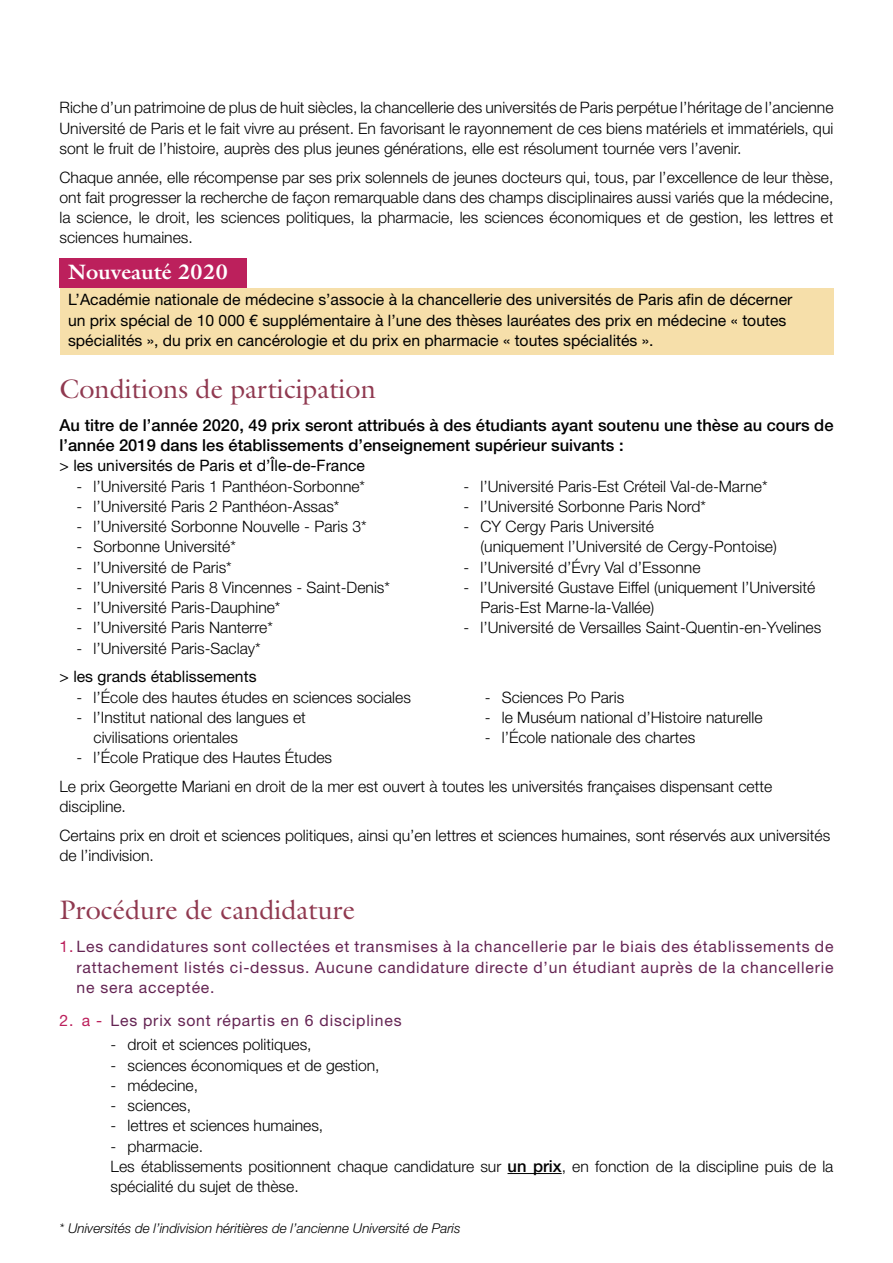
<style>
.page{position:relative;width:893px;height:1263px;background:#fff}
.page>*{position:absolute;margin:0;border:0;box-sizing:border-box;transform-origin:0 0}
.t1{font:27px "Galliard Std";color:#903950}
.t2{font:700 21px "Galliard Std";color:#fff}
.t3{font:500 16.5px/20.2px "Helvetica Neue LT Std";color:#000}
.t4{font:300 15.75px/20.2px "Helvetica Neue LT Std";color:#000}
.t5{font:15.75px/20.2px "Helvetica Neue LT Std";color:#000}
.t6{font:15.75px/20.2px "Helvetica Neue LT Std";letter-spacing:.05em;color:#642453;text-align:justify}
.t7{font:italic 300 13.5px "Helvetica Neue LT Std";color:#000}
.s1{color:#bc205c}
.s2{font-weight:500;font-size:16.5px}
</style>
<div class="page">
<div style="left:60px;top:258px;width:187px;height:30px;background:#bc205c"></div>
<div style="left:60px;top:288px;width:773px;height:66px;background:#f6dfaa"></div>
<hr style="left:507px;top:1173px;width:55px;height:1px;background:#000">
<p class="t4" style="left:60px;top:97px;width:775px;text-align:justify">Riche d’un patrimoine de plus de huit siècles, la chancellerie des universités de Paris perpétue l’héritage de l’ancienne Université de Paris et le fait vivre au présent. En favorisant le rayonnement de ces biens matériels et immatériels, qui sont le fruit de l’histoire, auprès des plus jeunes générations, elle est résolument tournée vers l’avenir.</p>
<p class="t4" style="left:60px;top:167px;width:775px;text-align:justify">Chaque année, elle récompense par ses prix solennels de jeunes docteurs qui, tous, par l’excellence de leur thèse, ont fait progresser la recherche de façon remarquable dans des champs disciplinaires aussi variés que la médecine, la science, le droit, les sciences politiques, la pharmacie, les sciences économiques et de gestion, les lettres et sciences humaines.</p>
<h2 class="t2" style="left:68px;top:259px;width:162px">Nouveauté 2020</h2>
<p class="t5" style="left:68px;top:289px;width:726px">L’Académie nationale de médecine s’associe à la chancellerie des universités de Paris afin de décerner un prix spécial de 10 000 € supplémentaire à l’une des thèses lauréates des prix en médecine « toutes spécialités », du prix en cancérologie et du prix en pharmacie « toutes spécialités ».</p>
<h1 class="t1" style="left:60px;top:372px;width:318px">Conditions de participation</h1>
<p class="t3" style="left:60px;top:415px;width:775px">Au titre de l’année 2020, 49 prix seront attribués à des étudiants ayant soutenu une thèse au cours de l’année 2019 dans les établissements d’enseignement supérieur suivants :</p>
<p class="t5" style="left:60px;top:455px;width:307px">&gt; les universités de Paris et d’Île-de-France</p>
<p class="t4" style="left:77px;top:476px;width:290px">- l’Université Paris 1 Panthéon-Sorbonne*</p>
<p class="t4" style="left:77px;top:496px;width:264px">- l’Université Paris 2 Panthéon-Assas*</p>
<p class="t4" style="left:77px;top:516px;width:292px">- l’Université Sorbonne Nouvelle - Paris 3*</p>
<p class="t4" style="left:77px;top:536px;width:161px">- Sorbonne Université*</p>
<p class="t4" style="left:77px;top:557px;width:157px">- l’Université de Paris*</p>
<p class="t4" style="left:77px;top:577px;width:315px">- l’Université Paris 8 Vincennes - Saint-Denis*</p>
<p class="t4" style="left:77px;top:597px;width:205px">- l’Université Paris-Dauphine*</p>
<p class="t4" style="left:77px;top:617px;width:198px">- l’Université Paris Nanterre*</p>
<p class="t4" style="left:77px;top:638px;width:186px">- l’Université Paris-Saclay*</p>
<p class="t4" style="left:463px;top:476px;width:306px">- l’Université Paris-Est Créteil Val-de-Marne*</p>
<p class="t4" style="left:463px;top:496px;width:244px">- l’Université Sorbonne Paris Nord*</p>
<p class="t4" style="left:480px;top:516px;width:298px;text-indent:-17px">- CY Cergy Paris Université<br>(uniquement l’Université de Cergy-Pontoise)</p>
<p class="t4" style="left:463px;top:557px;width:238px">- l’Université d’Évry Val d’Essonne</p>
<p class="t4" style="left:480px;top:577px;width:336px;text-indent:-17px">- l’Université Gustave Eiffel (uniquement l’Université<br>Paris-Est Marne-la-Vallée)</p>
<p class="t4" style="left:463px;top:617px;width:359px">- l’Université de Versailles Saint-Quentin-en-Yvelines</p>
<p class="t5" style="left:60px;top:666px;width:199px">&gt; les grands établissements</p>
<p class="t4" style="left:77px;top:687px;width:336px">- l’École des hautes études en sciences sociales</p>
<p class="t4" style="left:94px;top:707px;width:214px;text-indent:-17px">- l’Institut national des langues et civilisations orientales</p>
<p class="t4" style="left:77px;top:747px;width:257px">- l’École Pratique des Hautes Études</p>
<p class="t4" style="left:485px;top:687px;width:141px">- Sciences Po Paris</p>
<p class="t4" style="left:485px;top:707px;width:279px">- le Muséum national d’Histoire naturelle</p>
<p class="t4" style="left:485px;top:727px;width:212px">- l’École nationale des chartes</p>
<p class="t4" style="left:60px;top:776px;width:714px">Le prix Georgette Mariani en droit de la mer est ouvert à toutes les universités françaises dispensant cette discipline.</p>
<p class="t4" style="left:60px;top:825px;width:772px">Certains prix en droit et sciences politiques, ainsi qu’en lettres et sciences humaines, sont réservés aux universités de l’indivision.</p>
<h1 class="t1" style="left:60px;top:893px;width:297px">Procédure de candidature</h1>
<p class="t6" style="left:77px;top:936px;width:758px;text-indent:-17px"><span class="s1">1.</span> Les candidatures sont collectées et transmises à la chancellerie par le biais des établissements de rattachement listés ci-dessus. Aucune candidature directe d’un étudiant auprès de la chancellerie ne sera acceptée.</p>
<p class="t6" style="left:60px;top:1010px;width:344px"><span class="s1">2. a -</span> Les prix sont répartis en 6 disciplines</p>
<p class="t4" style="left:111px;top:1034px;width:203px">- droit et sciences politiques,</p>
<p class="t4" style="left:111px;top:1054px;width:271px">- sciences économiques et de gestion,</p>
<p class="t4" style="left:111px;top:1075px;width:89px">- médecine,</p>
<p class="t4" style="left:111px;top:1095px;width:82px">- sciences,</p>
<p class="t4" style="left:111px;top:1115px;width:214px">- lettres et sciences humaines,</p>
<p class="t4" style="left:111px;top:1135px;width:724px">- pharmacie.<br>Les établissements positionnent chaque candidature sur <span class="s2">un prix</span>, en fonction de la discipline puis de la spécialité du sujet de thèse.</p>
<p class="t7" style="left:60px;top:1220px;width:403px">* Universités de l’indivision héritières de l’ancienne Université de Paris</p>
</div>
